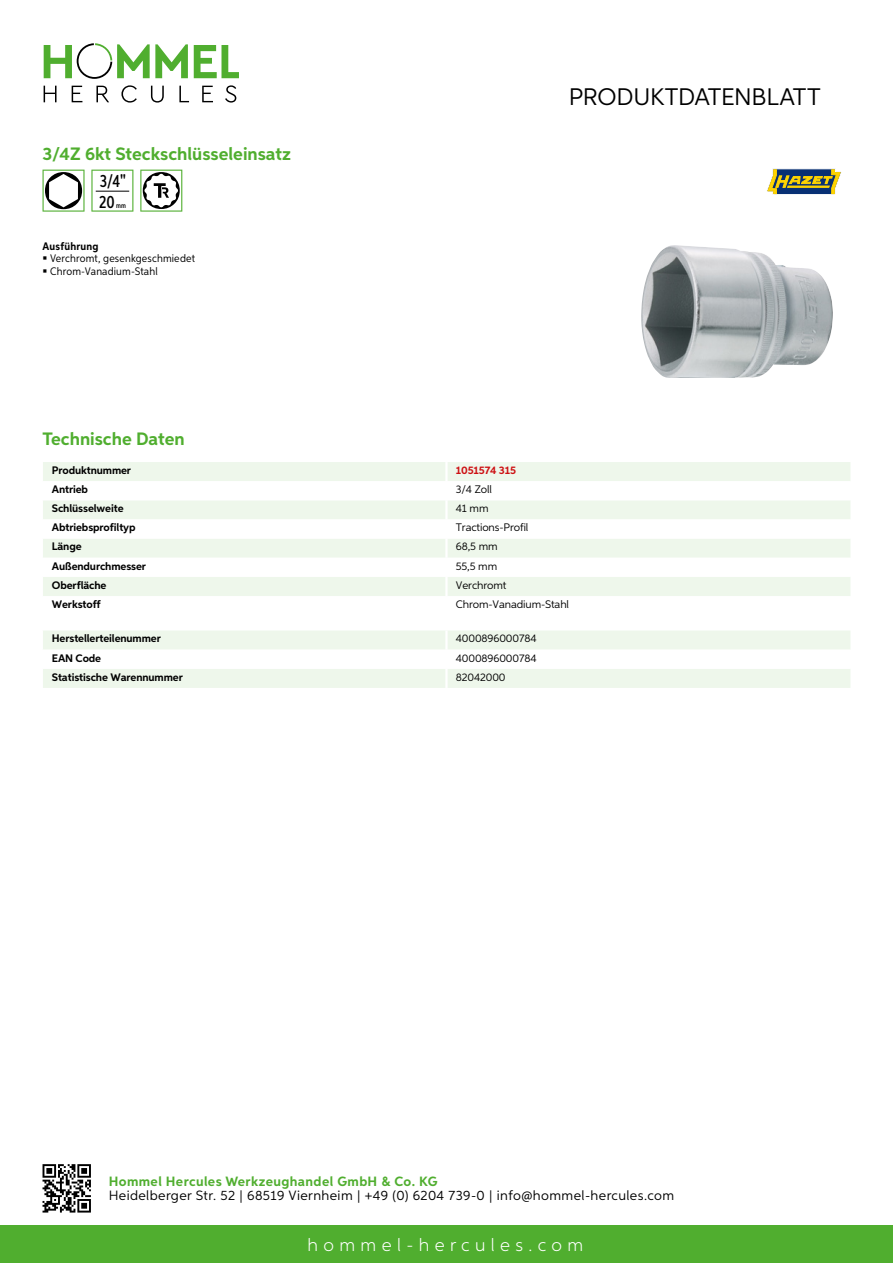
<style>
.page{position:relative;width:893px;height:1263px;background:#fff}
.page>*{position:absolute;margin:0;border:0;box-sizing:border-box;transform-origin:0 0}
.t1{font:24px "Aspira";letter-spacing:-.01em;color:#000}
.t2{font:700 18px "Aspira";color:#50ae2f}
.t3{font:300 18px "Aspira";letter-spacing:.3em;color:#fff}
.t4{font:500 17.85px/20.4px "Aspira XX Nar";color:#000}
.t5{font:13.5px "Aspira";letter-spacing:.03em;color:#000}
.t6{font:700 13.5px "Aspira";letter-spacing:.03em;color:#50ae2f}
.t7{font:700 10.95px "Aspira";letter-spacing:-.01em;color:#000}
.t8{font:10.95px "Aspira";letter-spacing:-.01em;color:#000}
.t9{font:10.95px/12.8px "Aspira Nar";letter-spacing:.015em;color:#000}
.t10{font:700 10.95px "Aspira";letter-spacing:-.01em;color:#cd1013}
.t11{font:700 10.95px "Aspira Nar";letter-spacing:.02em;color:#000}
.t12{font:500 7.35px "Aspira XX Nar";color:#000}
</style>
<div class="page">
<div style="left:0;top:1226px;width:893px;height:37px;background:#50ae2f"></div>
<svg style="left:43px;top:1164px;width:48px;height:48px"></svg>
<svg style="left:194px;top:45px;width:45px;height:33px"></svg>
<svg style="left:44px;top:43px;width:144px;height:36px"></svg>
<svg style="left:44px;top:86px;width:13px;height:16px"></svg>
<svg style="left:72px;top:86px;width:10px;height:16px"></svg>
<svg style="left:96px;top:86px;width:13px;height:16px"></svg>
<svg style="left:121px;top:85px;width:16px;height:18px"></svg>
<svg style="left:151px;top:86px;width:13px;height:17px"></svg>
<svg style="left:179px;top:86px;width:10px;height:16px"></svg>
<svg style="left:202px;top:86px;width:11px;height:16px"></svg>
<svg style="left:225px;top:85px;width:11px;height:18px"></svg>
<div style="left:43px;top:462px;width:807px;height:19px;background:#eef7eb"></div>
<svg style="left:43px;top:501px;width:807px;height:95px;fill:#eef7eb"></svg>
<hr style="left:445px;top:462px;width:3px;height:19px;background:#fff">
<hr style="left:445px;top:500px;width:3px;height:19px;background:#fff">
<hr style="left:445px;top:519px;width:3px;height:20px;background:#fff">
<hr style="left:445px;top:539px;width:3px;height:19px;background:#fff">
<hr style="left:445px;top:558px;width:3px;height:19px;background:#fff">
<hr style="left:445px;top:577px;width:3px;height:19px;background:#fff">
<svg style="left:43px;top:631px;width:807px;height:57px"></svg>
<hr style="left:445px;top:669px;width:3px;height:19px;background:#fff">
<svg style="left:43px;top:170px;width:42px;height:42px"></svg>
<svg style="left:91px;top:170px;width:42px;height:42px"></svg>
<hr style="left:96px;top:191px;width:33px;height:1px;background:#000">
<svg style="left:140px;top:170px;width:42px;height:42px"></svg>
<img style="left:641px;top:245px;width:192px;height:133px">
<svg style="left:767px;top:168px;width:75px;height:27px"></svg>
<h2 class="t2" style="left:43px;top:142px;width:250px">3/4Z 6kt Steckschlüsseleinsatz</h2>
<h3 class="t4" style="left:99px;top:171px;width:28px">3/4"<br>20</h3>
<p class="t12" style="left:116px;top:201px;width:11px">mm</p>
<p class="t11" style="left:43px;top:239px;width:58px">Ausführung</p>
<p class="t9" style="left:50px;top:252px;width:146px">Verchromt, gesenkgeschmiedet<br>Chrom-Vanadium-Stahl</p>
<h1 class="t1" style="left:569px;top:82px;width:253px">Produktdatenblatt</h1>
<h2 class="t2" style="left:43px;top:428px;width:144px">Technische Daten</h2>
<p class="t7" style="left:52px;top:463px;width:81px">Produktnummer</p>
<p class="t10" style="left:456px;top:463px;width:62px">1051574 315</p>
<p class="t7" style="left:52px;top:483px;width:38px">Antrieb</p>
<p class="t8" style="left:456px;top:483px;width:38px">3/4 Zoll</p>
<p class="t7" style="left:52px;top:502px;width:73px">Schlüsselweite</p>
<p class="t8" style="left:456px;top:502px;width:34px">41 mm</p>
<p class="t7" style="left:52px;top:521px;width:85px">Abtriebsprofiltyp</p>
<p class="t8" style="left:456px;top:521px;width:74px">Tractions-Profil</p>
<p class="t7" style="left:52px;top:540px;width:31px">Länge</p>
<p class="t8" style="left:456px;top:540px;width:43px">68,5 mm</p>
<p class="t7" style="left:52px;top:559px;width:96px">Außendurchmesser</p>
<p class="t8" style="left:456px;top:559px;width:43px">55,5 mm</p>
<p class="t7" style="left:52px;top:578px;width:56px">Oberfläche</p>
<p class="t8" style="left:456px;top:578px;width:52px">Verchromt</p>
<p class="t7" style="left:52px;top:597px;width:50px">Werkstoff</p>
<p class="t8" style="left:456px;top:597px;width:115px">Chrom-Vanadium-Stahl</p>
<p class="t7" style="left:52px;top:632px;width:111px">Herstellerteilenummer</p>
<p class="t8" style="left:456px;top:632px;width:82px">4000896000784</p>
<p class="t7" style="left:52px;top:651px;width:51px">EAN Code</p>
<p class="t8" style="left:456px;top:651px;width:82px">4000896000784</p>
<p class="t7" style="left:52px;top:670px;width:132px">Statistische Warennummer</p>
<p class="t8" style="left:456px;top:670px;width:51px">82042000</p>
<p class="t6" style="left:109px;top:1172px;width:330px">Hommel Hercules Werkzeughandel GmbH &amp; Co. KG</p>
<p class="t5" style="left:109px;top:1187px;width:567px">Heidelberger Str. 52 | 68519 Viernheim | +49 (0) 6204 739-0 | info@hommel-hercules.com</p>
<h2 class="t3" style="left:307px;top:1234px;width:277px">hommel-hercules.com</h2>
</div>
